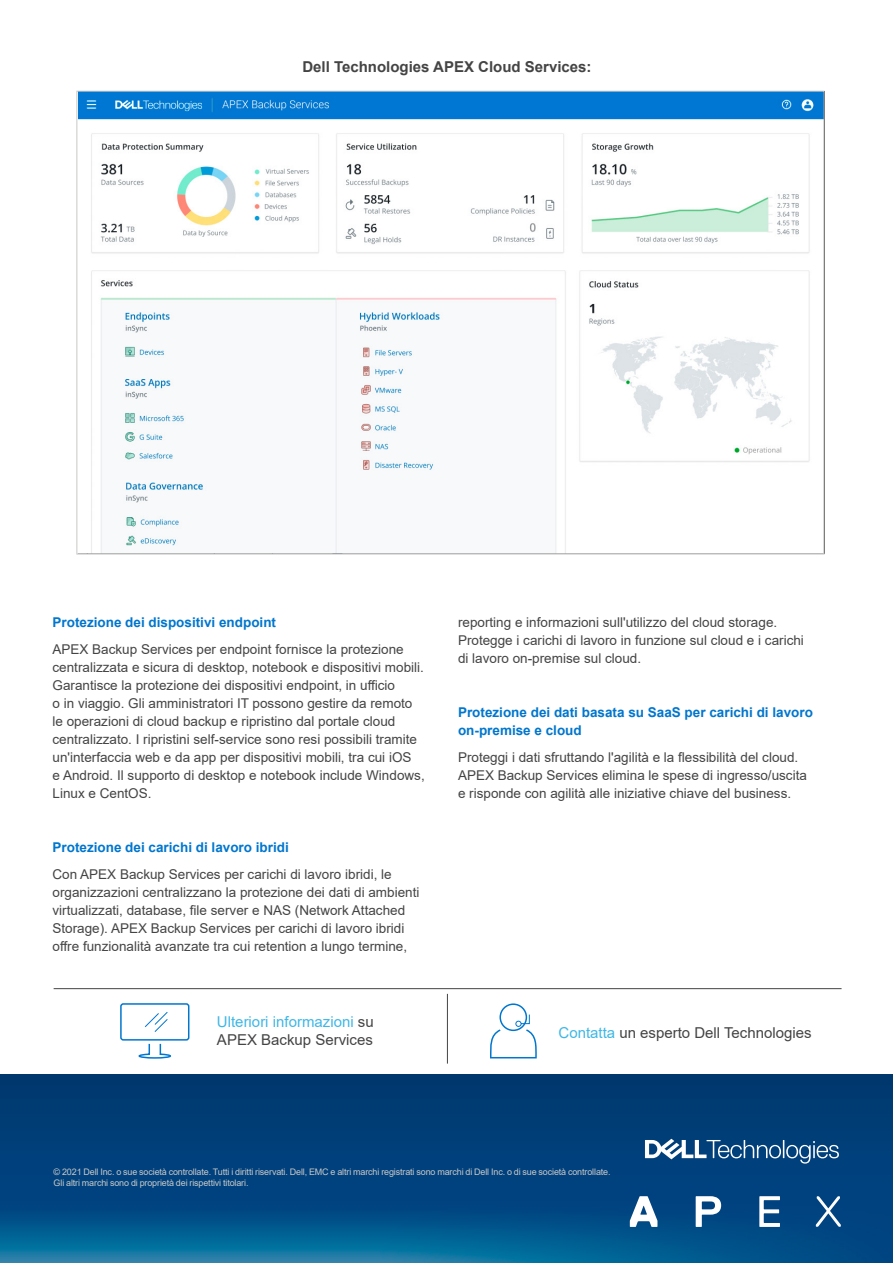
<style>
.page{position:relative;width:893px;height:1263px;background:#fff}
.page>*{position:absolute;margin:0;border:0;box-sizing:border-box;transform-origin:0 0}
.t1{font:15px/18px "Arial";color:#3fb7e6}
.t2{font:700 15px "Arial";color:#444}
.t3{font:15px "Arial";color:#444}
.t4{font:13.5px/18px "Arial";color:#444}
.t5{font:700 13.5px/18px "Arial";color:#0076ce}
.t6{font:9px/10.5px "Arial";letter-spacing:-.015em;color:#c8c9c7}
.s1{color:#444}
.s2{color:#3fb7e6}
</style>
<div class="page">
<img style="left:0;top:1075px;width:893px;height:188px">
<hr style="left:447px;top:994px;width:1px;height:69px;background:#444">
<div style="left:499px;top:1003px;width:28px;height:28px;border:2px solid #0076ce;border-radius:50%"></div>
<svg style="left:490px;top:1014px;width:47px;height:45px"></svg>
<div style="left:120px;top:1003px;width:69px;height:37px;border:2px solid #0076ce;border-radius:2px"></div>
<svg style="left:145px;top:1012px;width:23px;height:20px"></svg>
<svg style="left:138px;top:1043px;width:34px;height:16px"></svg>
<hr style="left:54px;top:988px;width:787px;height:1px;background:#444">
<svg style="left:630px;top:1196px;width:27px;height:31px"></svg>
<svg style="left:696px;top:1196px;width:25px;height:31px"></svg>
<svg style="left:759px;top:1196px;width:21px;height:31px"></svg>
<svg style="left:816px;top:1196px;width:25px;height:31px"></svg>
<svg style="left:645px;top:1139px;width:194px;height:24px"></svg>
<img style="left:79px;top:93px;width:743px;height:459px">
<p class="t2" style="left:302px;top:56px;width:291px">Dell Technologies APEX Cloud Services:</p>
<p class="t5" style="left:53px;top:613px;width:225px">Protezione dei dispositivi endpoint</p>
<p class="t4" style="left:53px;top:640px;width:374px">APEX Backup Services per endpoint fornisce la protezione centralizzata e sicura di desktop, notebook e dispositivi mobili.<br>Garantisce la protezione dei dispositivi endpoint, in ufficio<br>o in viaggio. Gli amministratori IT possono gestire da remoto le operazioni di cloud backup e ripristino dal portale cloud centralizzato. I ripristini self-service sono resi possibili tramite un'interfaccia web e da app per dispositivi mobili, tra cui iOS<br>e Android. Il supporto di desktop e notebook include Windows, Linux e CentOS.</p>
<p class="t5" style="left:53px;top:838px;width:238px">Protezione dei carichi di lavoro ibridi</p>
<p class="t4" style="left:53px;top:865px;width:368px">Con APEX Backup Services per carichi di lavoro ibridi, le organizzazioni centralizzano la protezione dei dati di ambienti virtualizzati, database, file server e NAS (Network Attached Storage). APEX Backup Services per carichi di lavoro ibridi offre funzionalità avanzate tra cui retention a lungo termine,</p>
<p class="t1" style="left:217px;top:1013px;width:158px">Ulteriori informazioni <span class="s1">su<br>APEX Backup Services</span></p>
<p class="t4" style="left:458px;top:613px;width:347px">reporting e informazioni sull'utilizzo del cloud storage.<br>Protegge i carichi di lavoro in funzione sul cloud e i carichi di lavoro on-premise sul cloud.</p>
<p class="t5" style="left:458px;top:703px;width:356px">Protezione dei dati basata su SaaS per carichi di lavoro on-premise e cloud</p>
<p class="t4" style="left:458px;top:748px;width:350px">Proteggi i dati sfruttando l'agilità e la flessibilità del cloud.<br>APEX Backup Services elimina le spese di ingresso/uscita e risponde con agilità alle iniziative chiave del business.</p>
<p class="t3" style="left:559px;top:1023px;width:255px"><span class="s2">Contatta</span> un esperto Dell Technologies</p>
<p class="t6" style="left:54px;top:1167px;width:558px">© 2021 Dell Inc. o sue società controllate. Tutti i diritti riservati. Dell, EMC e altri marchi registrati sono marchi di Dell Inc. o di sue società controllate.<br>Gli altri marchi sono di proprietà dei rispettivi titolari.</p>
</div>
